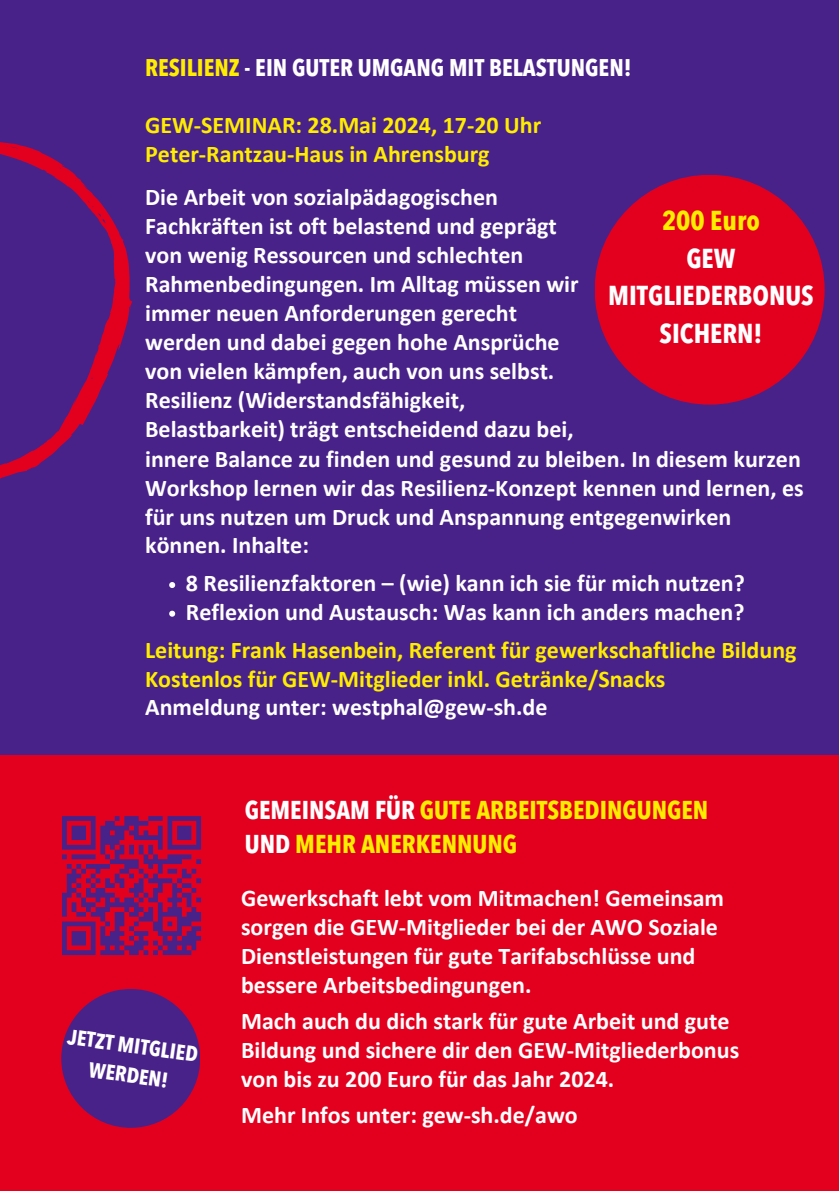
<style>
.page{position:relative;width:839px;height:1191px;background:#fff}
.page>*{position:absolute;margin:0;border:0;box-sizing:border-box;transform-origin:0 0}
.t1{font:700 condensed 27.2px/37.6px "Avenir Next LT Pro";color:#fff;text-align:center}
.t2{font:700 condensed 25.6px/34.4px "Avenir Next LT Pro";color:#ffed00}
.t3{font:700 24px/29px "Calibri";color:#fff}
.t4{font:700 24px/28.6px "Calibri";color:#ffed00}
.t5{font:700 condensed 24px "Avenir Next LT Pro";color:#fff}
.t6{font:700 condensed 21.4px/29.8px "Avenir Next LT Pro";color:#fff;text-align:center}
.s1{color:#ffed00}
.s2{color:#fff}
</style>
<div class="page">
<div style="left:0;top:0;width:838px;height:1191px;background:#482289"></div>
<svg style="left:0;top:142px;width:176px;height:473px"></svg>
<div style="left:0;top:755px;width:838px;height:436px;background:#e3001f"></div>
<div style="left:594px;top:175px;width:230px;height:230px;background:#e3001f;border-radius:50%"></div>
<svg style="left:62px;top:816px;width:139px;height:139px"></svg>
<div style="left:61px;top:989px;width:139px;height:139px;background:#482289;border-radius:50%"></div>
<svg style="left:169px;top:582px;width:6px;height:6px"></svg>
<svg style="left:169px;top:611px;width:6px;height:6px"></svg>
<p class="t5" style="left:145px;top:58px;width:488px"><span class="s1">RESILIENZ</span> - EIN GUTER UMGANG MIT BELASTUNGEN!</p>
<h2 class="t4" style="left:145px;top:113px;width:397px">GEW-SEMINAR: 28.Mai 2024, 17-20 Uhr<br>Peter-Rantzau-Haus in Ahrensburg</h2>
<h3 class="t3" style="left:145px;top:185px;width:435px">Die Arbeit von sozialpädagogischen Fachkräften ist oft belastend und geprägt von wenig Ressourcen und schlechten Rahmenbedingungen. Im Alltag müssen wir immer neuen Anforderungen gerecht werden und dabei gegen hohe Ansprüche von vielen kämpfen, auch von uns selbst.<br>Resilienz (Widerstandsfähigkeit, Belastbarkeit) trägt entscheidend dazu bei,</h3>
<h3 class="t1" style="left:608px;top:205px;width:207px"><span class="s1">200 Euro<br></span>GEW<br>MITGLIEDERBONUS<br>SICHERN!</h3>
<h3 class="t3" style="left:145px;top:447px;width:660px">innere Balance zu finden und gesund zu bleiben. In diesem kurzen Workshop lernen wir das Resilienz-Konzept kennen und lernen, es für uns nutzen um Druck und Anspannung entgegenwirken können. Inhalte:</h3>
<p class="t3" style="left:186px;top:571px;width:560px">8 Resilienzfaktoren – (wie) kann ich sie für mich nutzen?</p>
<p class="t3" style="left:186px;top:600px;width:560px">Reflexion und Austausch: Was kann ich anders machen?</p>
<h3 class="t4" style="left:145px;top:638px;width:653px">Leitung: Frank Hasenbein, Referent für gewerkschaftliche Bildung<br>Kostenlos für GEW-Mitglieder inkl. Getränke/Snacks<br><span class="s2">Anmeldung unter: westphal@gew-sh.de</span></h3>
<h1 class="t6" style="left:70px;top:1024px;width:133px;rotate:8deg">JETZT MITGLIED<br>WERDEN!</h1>
<p class="t2" style="left:245px;top:795px;width:465px"><span class="s2">GEMEINSAM FÜR</span> GUTE ARBEITSBEDINGUNGEN<br><span class="s2">UND</span> MEHR ANERKENNUNG</p>
<p class="t3" style="left:241px;top:885px;width:484px">Gewerkschaft lebt vom Mitmachen! Gemeinsam sorgen die GEW-Mitglieder bei der AWO Soziale Dienstleistungen für gute Tarifabschlüsse und bessere Arbeitsbedingungen.</p>
<h1 class="t3" style="left:241px;top:1008px;width:499px">Mach auch du dich stark für gute Arbeit und gute<br>Bildung und sichere dir den GEW-Mitgliederbonus von bis zu 200 Euro für das Jahr 2024.</h1>
<h3 class="t3" style="left:241px;top:1102px;width:338px">Mehr Infos unter: gew-sh.de/awo</h3>
</div>
